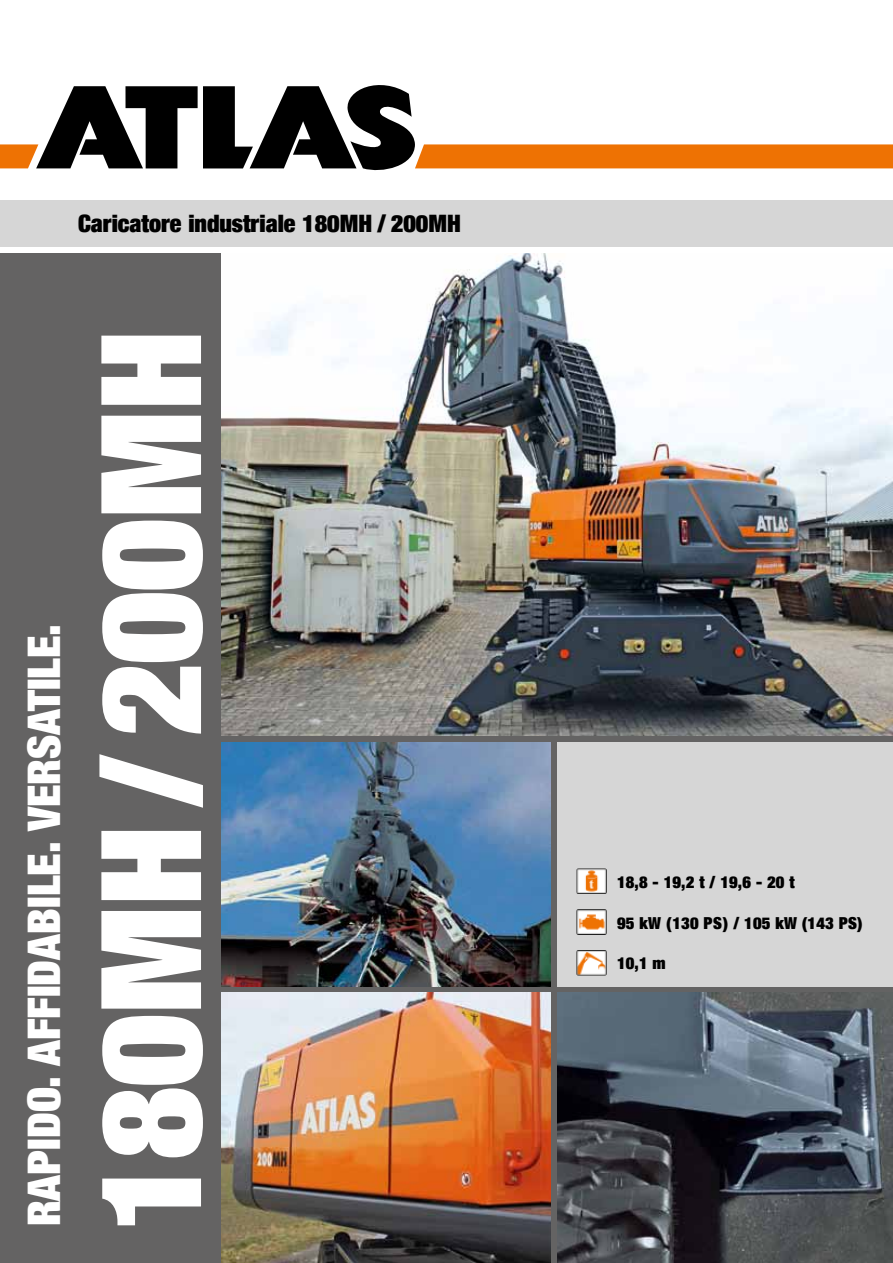
<style>
.page{position:relative;width:893px;height:1263px;background:#fff}
.page>*{position:absolute;margin:0;border:0;box-sizing:border-box;transform-origin:0 0}
.t1{font:900 expanded 139.5px "Helvetica Neue";color:#fff}
.t2{font:900 condensed 45px "Helvetica Neue LT Com";color:#fff}
.t3{font:900 condensed 24px "Helvetica Neue LT Com";color:#000}
.t4{font:900 condensed 16.5px "Helvetica Neue LT Com";letter-spacing:.01em;color:#000}
</style>
<div class="page">
<div style="left:0;top:253px;width:893px;height:1010px;background:#646363"></div>
<svg style="left:0;top:85px;width:893px;height:86px"></svg>
<div style="left:0;top:200px;width:893px;height:47px;background:#d6d6d6"></div>
<div style="left:557px;top:742px;width:336px;height:244px;background:#d6d6d6"></div>
<img style="left:576px;top:869px;width:30px;height:107px">
<img style="left:221px;top:993px;width:330px;height:270px">
<img style="left:557px;top:993px;width:336px;height:270px">
<img style="left:221px;top:742px;width:330px;height:244px">
<img style="left:221px;top:253px;width:672px;height:483px">
<h3 class="t3" style="left:78px;top:208px;width:384px">Caricatore industriale 180MH / 200MH</h3>
<h2 class="t2" style="left:16px;top:1226px;width:604px;rotate:-90deg">RAPIDO. AFFIDABILE. VERSATILE.</h2>
<h1 class="t1" style="left:62px;top:1232px;width:903px;rotate:-90deg">180MH/ 200MH</h1>
<p class="t4" style="left:617px;top:872px;width:179px">18,8 - 19,2 t / 19,6 - 20 t</p>
<p class="t4" style="left:617px;top:912px;width:247px">95 kW (130 PS) / 105 kW (143 PS)</p>
<p class="t4" style="left:617px;top:953px;width:50px">10,1 m</p>
</div>
